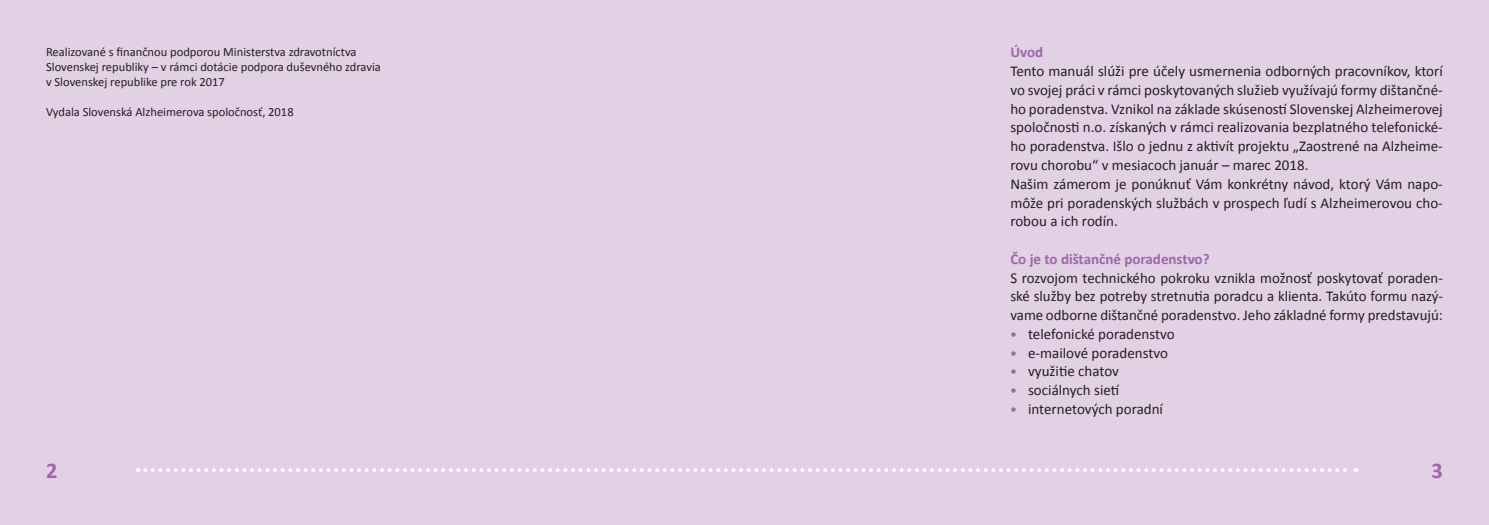
<style>
.page{position:relative;width:1489px;height:525px;background:#fff}
.page>*{position:absolute;margin:0;border:0;box-sizing:border-box;transform-origin:0 0}
.t1{font:700 22.5px "Calibri";color:#a065aa}
.t2{font:15px/18.8px "Calibri";color:#231f20;text-align:justify}
.t3{font:700 15px "Calibri";color:#a065aa}
.t4{font:12.5px/15px "Calibri";color:#231f20}
.s1{font-family:"Avenir Next LT Pro";font-size:12.5px;color:#a065aa}
</style>
<div class="page">
<div style="left:0;top:0;width:1488px;height:524px;background:#e2d1e5"></div>
<svg style="left:145px;top:468px;width:1211px;height:3px"></svg>
<p class="t4" style="left:46px;top:43px;width:336px">Realizované s finančnou podporou Ministerstva zdravotníctva<br>Slovenskej republiky – v rámci dotácie podpora duševného zdravia v Slovenskej republike pre rok 2017</p>
<p class="t4" style="left:46px;top:103px;width:249px">Vydala Slovenská Alzheimerova spoločnosť, 2018</p>
<p class="t3" style="left:1010px;top:43px;width:34px">Úvod</p>
<p class="t2" style="left:1010px;top:61px;width:434px">Tento manuál slúži pre účely usmernenia odborných pracovníkov, ktorí vo svojej práci v rámci poskytovaných služieb využívajú formy dištančné&shy;ho poradenstva. Vznikol na základe skúseností Slovenskej Alzheimerovej spoločnosti n.o. získaných v rámci realizovania bezplatného telefonické&shy;ho poradenstva. Išlo o jednu z aktivít projektu „Zaostrené na Alzheime&shy;rovu chorobu“ v mesiacoch január – marec 2018.</p>
<p class="t2" style="left:1010px;top:174px;width:434px">Našim zámerom je ponúknuť Vám konkrétny návod, ktorý Vám napo&shy;môže pri poradenských službách v prospech ľudí s Alzheimerovou cho&shy;robou a ich rodín.</p>
<p class="t3" style="left:1010px;top:249px;width:201px">Čo je to dištančné poradenstvo?</p>
<p class="t2" style="left:1010px;top:267px;width:434px">S rozvojom technického pokroku vznikla možnosť poskytovať poraden&shy;ské služby bez potreby stretnutia poradcu a klienta. Takúto formu nazý&shy;vame odborne dištančné poradenstvo. Jeho základné formy predstavujú:</p>
<p class="t2" style="left:1010px;top:324px;width:166px"><span class="s1">•</span> telefonické poradenstvo</p>
<p class="t2" style="left:1010px;top:342px;width:159px"><span class="s1">•</span> e-mailové poradenstvo</p>
<p class="t2" style="left:1010px;top:361px;width:110px"><span class="s1">•</span> využitie chatov</p>
<p class="t2" style="left:1010px;top:380px;width:110px"><span class="s1">•</span> sociálnych sietí</p>
<p class="t2" style="left:1010px;top:399px;width:154px"><span class="s1">•</span> internetových poradní</p>
<p class="t1" style="left:46px;top:457px;width:13px">2</p>
<h1 class="t1" style="left:1431px;top:457px;width:13px">3</h1>
</div>
